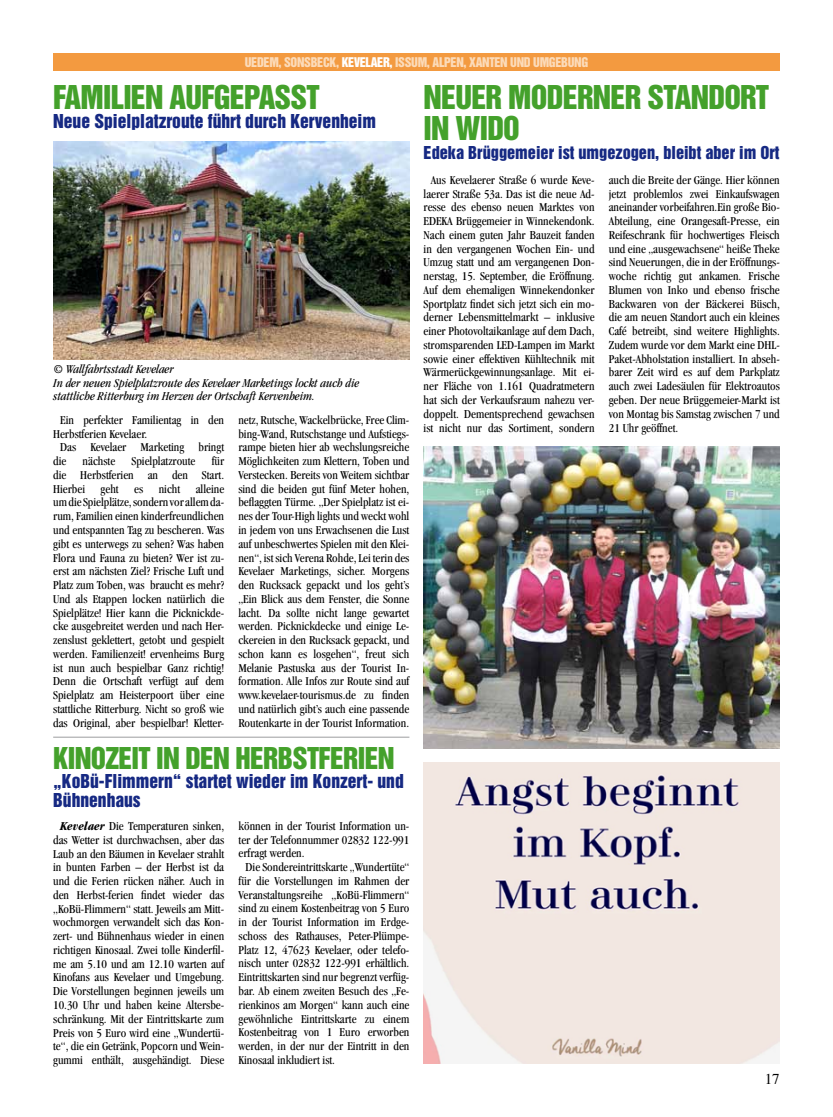
<style>
.page{position:relative;width:833px;height:1117px;background:#fff}
.page>*{position:absolute;margin:0;border:0;box-sizing:border-box;transform-origin:0 0}
.t1{font:30px/31.2px "Helvetica Inserat";letter-spacing:-.025em;color:#44a12b}
.t2{font:27.5px "Helvetica Inserat";letter-spacing:-.025em;color:#44a12b}
.t3{font:17.5px/18.8px "Helvetica Inserat";color:#162983}
.t4{font:16.25px "Helvetica Inserat";color:#162983}
.t5{font:15px "Times";color:#000}
.t6{font:condensed 12.5px/13.8px "Garamond";color:#000;text-align:justify}
.t7{font:italic condensed 12.5px/13.8px "Garamond";color:#000}
.t8{font:12.25px "Helvetica Inserat";letter-spacing:-.025em;color:#fcdbb9}
.s1{color:#fff}
.s2{font-weight:700;font-style:italic}
</style>
<div class="page">
<div style="left:53px;top:53px;width:727px;height:18px;background:#f39a40"></div>
<img style="left:53px;top:142px;width:356px;height:217px">
<img style="left:423px;top:446px;width:357px;height:302px">
<img style="left:423px;top:762px;width:356px;height:301px">
<hr style="left:53px;top:736px;width:356px;height:1px;background:#9c9e9f">
<p class="t8" style="left:245px;top:54px;width:344px">Uedem, Sonsbeck, <span class="s1">Kevelaer,</span> Issum, Alpen, Xanten und Umgebung</p>
<h1 class="t1" style="left:53px;top:81px;width:268px">Familien aufgepasst</h1>
<h3 class="t3" style="left:53px;top:111px;width:324px">Neue Spielplatzroute führt durch Kervenheim</h3>
<p class="t7" style="left:53px;top:362px;width:308px">© Wallfahrtsstadt Kevelaer<br>In der neuen Spielplatzroute des Kevelaer Marketings lockt auch die stattliche Ritterburg im Herzen der Ortschaft Kervenheim.</p>
<p class="t6" style="left:238px;top:413px;width:172px">netz, Rutsche, Wackelbrücke, Free Clim&shy;bing-Wand, Rutschstange und Aufstiegs&shy;rampe bieten hier ab wechslungsreiche Möglichkeiten zum Klettern, Toben und Verstecken. Bereits von Weitem sichtbar sind die beiden gut fünf Meter hohen, beflaggten Türme. „Der Spielplatz ist ei&shy;nes der Tour-High lights und weckt wohl in jedem von uns Erwachsenen die Lust auf unbeschwertes Spielen mit den Klei&shy;nen“, ist sich Verena Rohde, Lei terin des Kevelaer Marketings, sicher. Morgens den Rucksack gepackt und los geht’s „Ein Blick aus dem Fenster, die Sonne lacht. Da sollte nicht lange gewartet werden. Picknickdecke und einige Le&shy;ckereien in den Rucksack gepackt, und schon kann es losgehen“, freut sich Melanie Pastuska aus der Tourist In&shy;formation. Alle Infos zur Route sind auf www.kevelaer-tourismus.de zu finden und natürlich gibt’s auch eine passende Routenkarte in der Tourist Information.</p>
<p class="t6" style="left:60px;top:413px;width:165px">Ein perfekter Familientag in den</p>
<p class="t6" style="left:53px;top:426px;width:96px">Herbstferien Kevelaer.</p>
<p class="t6" style="left:60px;top:440px;width:165px">Das Kevelaer Marketing bringt</p>
<p class="t6" style="left:53px;top:454px;width:15px">die</p>
<p class="t6" style="left:83px;top:454px;width:34px">nächste</p>
<p class="t6" style="left:132px;top:454px;width:65px">Spielplatzroute</p>
<p class="t6" style="left:53px;top:454px;width:172px;text-indent:158px">für die Herbstferien an den Start.<br>Hierbei geht es nicht alleine um die Spielplätze, sondern vor allem da&shy;rum, Familien einen kinderfreundlichen und entspannten Tag zu bescheren. Was gibt es unterwegs zu sehen? Was haben Flora und Fauna zu bieten? Wer ist zu&shy;erst am nächsten Ziel? Frische Luft und Platz zum Toben, was braucht es mehr?<br>Und als Etappen locken natürlich die Spielplätze! Hier kann die Picknickde&shy;cke ausgebreitet werden und nach Her&shy;zenslust geklettert, getobt und gespielt werden. Familienzeit! ervenheims Burg ist nun auch bespielbar Ganz richtig!<br>Denn die Ortschaft verfügt auf dem Spielplatz am Heisterpoort über eine stattliche Ritterburg. Nicht so groß wie das Original, aber bespielbar! Kletter-</p>
<h2 class="t2" style="left:53px;top:742px;width:343px">Kinozeit in den Herbstferien</h2>
<h3 class="t3" style="left:53px;top:771px;width:352px">„KoBü-Flimmern“ startet wieder im Konzert- und<br>Bühnenhaus</h3>
<p class="t6" style="left:238px;top:818px;width:172px">können in der Tourist Information un-</p>
<p class="t6" style="left:238px;top:832px;width:172px">ter der Telefonnummer 02832 122-991</p>
<p class="t6" style="left:238px;top:846px;width:67px">erfragt werden.</p>
<p class="t6" style="left:246px;top:860px;width:165px">Die Sondereintrittskarte „Wundertüte“</p>
<p class="t6" style="left:238px;top:873px;width:172px">für die Vorstellungen im Rahmen der</p>
<p class="t6" style="left:238px;top:887px;width:172px">Veranstaltungsreihe „KoBü-Flimmern“</p>
<p class="t6" style="left:238px;top:901px;width:172px">sind zu einem Kostenbeitrag von 5 Euro</p>
<p class="t6" style="left:238px;top:915px;width:172px">in der Tourist Information im Erdge-</p>
<p class="t6" style="left:238px;top:928px;width:172px">schoss des Rathauses, Peter-Plümpe-</p>
<p class="t6" style="left:238px;top:942px;width:172px">Platz 12, 47623 Kevelaer, oder telefo-</p>
<p class="t6" style="left:238px;top:956px;width:172px">nisch unter 02832 122-991 erhältlich.</p>
<p class="t6" style="left:238px;top:970px;width:172px">Eintrittskarten sind nur begrenzt verfüg-</p>
<p class="t6" style="left:238px;top:983px;width:172px">bar. Ab einem zweiten Besuch des „Fe-</p>
<p class="t6" style="left:238px;top:997px;width:172px">rienkinos am Morgen“ kann auch eine</p>
<p class="t6" style="left:238px;top:1011px;width:172px">gewöhnliche Eintrittskarte zu einem</p>
<p class="t6" style="left:238px;top:1025px;width:172px">Kostenbeitrag von 1 Euro erworben</p>
<p class="t6" style="left:238px;top:1038px;width:172px">werden, in der nur der Eintritt in den</p>
<p class="t6" style="left:238px;top:1052px;width:98px">Kinosaal inkludiert ist.</p>
<p class="t6" style="left:53px;top:819px;width:173px;text-align:center"><span class="s2">Kevelaer</span> Die Temperaturen sinken, das Wetter ist durchwachsen, aber das Laub an den Bäumen in Kevelaer strahlt in bunten Farben – der Herbst ist da und die Ferien rücken näher. Auch in den Herbst-ferien findet wieder das „KoBü-Flimmern“ statt. Jeweils am Mitt&shy;wochmorgen verwandelt sich das Kon&shy;zert- und Bühnenhaus wieder in einen richtigen Kinosaal. Zwei tolle Kinderfil&shy;me am 5.10 und am 12.10 warten auf Kinofans aus Kevelaer und Umgebung.<br>Die Vorstellungen beginnen jeweils um 10.30 Uhr und haben keine Altersbe&shy;schränkung. Mit der Eintrittskarte zum Preis von 5 Euro wird eine „Wundertü&shy;te“, die ein Getränk, Popcorn und Wein&shy;gummi enthält, ausgehändigt. Diese</p>
<h1 class="t1" style="left:423px;top:81px;width:347px">Neuer Moderner Standort in Wido</h1>
<h3 class="t4" style="left:423px;top:143px;width:357px">Edeka Brüggemeier ist umgezogen, bleibt aber im Ort</h3>
<p class="t6" style="left:609px;top:173px;width:172px">auch die Breite der Gänge. Hier können jetzt problemlos zwei Einkaufswagen aneinander vorbeifahren.Ein große Bio-Abteilung, eine Orangesaft-Presse, ein Reifeschrank für hochwertiges Fleisch und eine „ausgewachsene“ heiße Theke sind Neuerungen, die in der Eröffnungs&shy;woche richtig gut ankamen. Frische Blumen von Inko und ebenso frische Backwaren von der Bäckerei Büsch, die am neuen Standort auch ein kleines Café betreibt, sind weitere Highlights.<br>Zudem wurde vor dem Markt eine DHL-Paket-Abholstation installiert. In abseh&shy;barer Zeit wird es auf dem Parkplatz auch zwei Ladesäulen für Elektroautos geben. Der neue Brüggemeier-Markt ist von Montag bis Samstag zwischen 7 und 21 Uhr geöffnet.</p>
<p class="t6" style="left:423px;top:173px;width:172px;text-align:center">Aus Kevelaerer Straße 6 wurde Keve&shy;laerer Straße 53a. Das ist die neue Ad&shy;resse des ebenso neuen Marktes von EDEKA Brüggemeier in Winnekendonk.<br>Nach einem guten Jahr Bauzeit fanden in den vergangenen Wochen Ein- und Umzug statt und am vergangenen Don&shy;nerstag, 15. September, die Eröffnung.<br>Auf dem ehemaligen Winnekendonker Sportplatz findet sich jetzt sich ein mo&shy;derner Lebensmittelmarkt – inklusive einer Photovoltaikanlage auf dem Dach, stromsparenden LED-Lampen im Markt sowie einer effektiven Kühltechnik mit Wärmerückgewinnungsanlage. Mit ei&shy;ner Fläche von 1.161 Quadratmetern hat sich der Verkaufsraum nahezu ver&shy;doppelt. Dementsprechend gewachsen ist nicht nur das Sortiment, sondern</p>
<p class="t5" style="left:765px;top:1064px;width:16px">17</p>
</div>
